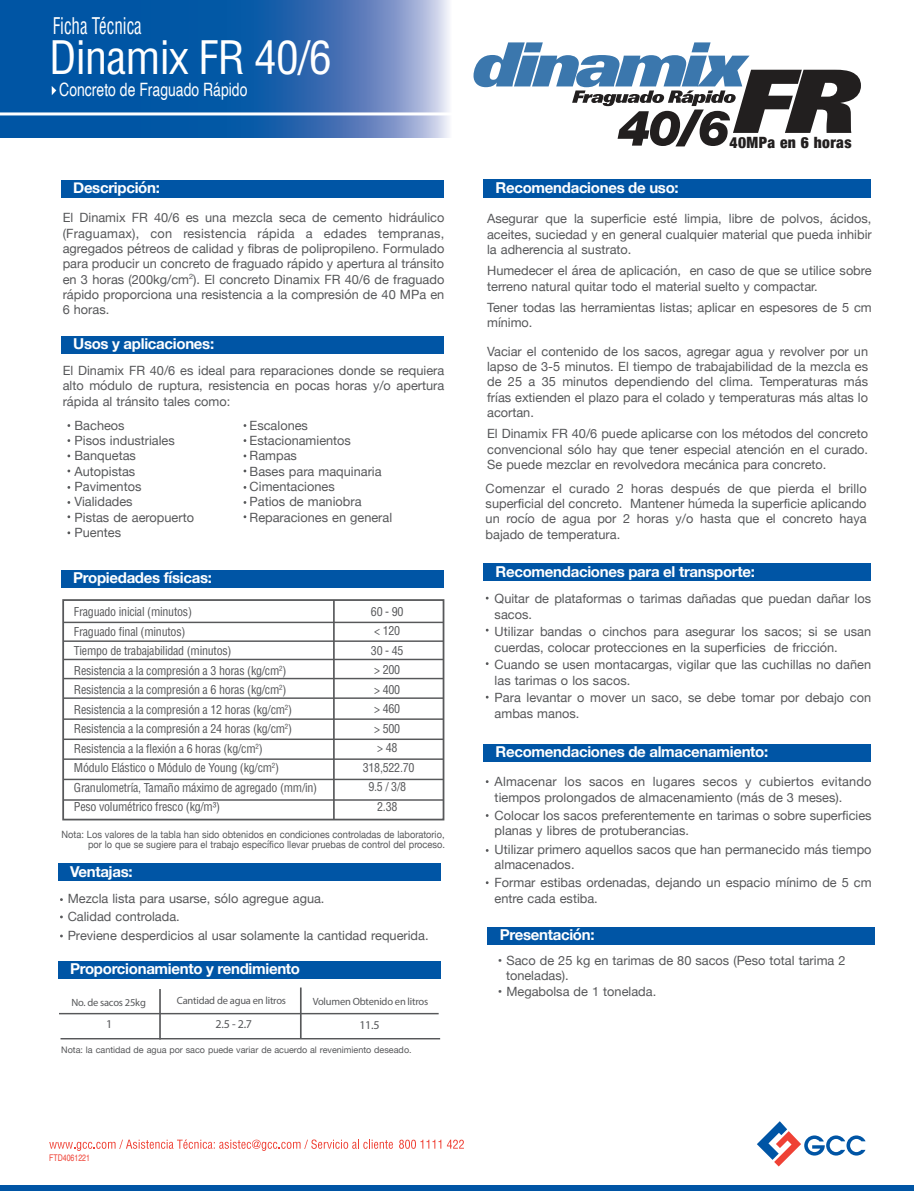
<style>
.page{position:relative;width:915px;height:1191px;background:#fff}
.page>*{position:absolute;margin:0;border:0;box-sizing:border-box;transform-origin:0 0}
.t1{font:condensed 45px "Helvetica LT Std";letter-spacing:-.02em;color:#fff}
.t2{font:condensed 22.5px "Helvetica LT Std";color:#fff;scale:.76 1}
.t3{font:18.45px "Helvetica";color:#fff;scale:.76 1}
.t4{font:900 condensed 15.6px "Helvetica Neue";letter-spacing:.025em;color:#221f1f}
.t5{font:700 15px "Helvetica Neue";letter-spacing:-.02em;color:#fff}
.t6{font:12.75px/15.3px "Helvetica Neue";color:#57585a}
.t7{font:condensed 12px/19.5px "Helvetica LT Std";letter-spacing:-.02em;color:#57585a}
.t8{font:condensed 12px "Helvetica";color:#57585a}
.t9{font:condensed 10.5px "Helvetica";letter-spacing:-.02em;color:#57585a}
.t10{font:10.05px/10.5px "Helvetica Neue";color:#57585a;text-align:right;scale:.92 1}
.t11{font:9.15px "Helvetica";color:#ef4135;scale:.76 1}
.t12{font:9px "Helvetica Neue";color:#57585a}
.s1{font-weight:500;font-size:16.5px;color:#0055a5}
</style>
<div class="page">
<div style="left:487px;top:927px;width:388px;height:17px;background:#0055a5"></div>
<img style="left:0;top:0;width:449px;height:137px">
<hr style="left:0;top:112px;width:460px;height:3px;background:#fff">
<svg style="left:757px;top:1121px;width:108px;height:45px"></svg>
<div style="left:62px;top:180px;width:382px;height:18px;background:#0055a5"></div>
<div style="left:62px;top:336px;width:382px;height:17px;background:#0055a5"></div>
<div style="left:483px;top:744px;width:387px;height:17px;background:#0055a5"></div>
<div style="left:483px;top:179px;width:387px;height:19px;background:#0055a5"></div>
<div style="left:0;top:1184px;width:913px;height:7px;background:#0055a5"></div>
<svg style="left:49px;top:1139px;width:344px;height:12px"></svg>
<svg style="left:399px;top:1139px;width:65px;height:9px"></svg>
<svg style="left:52px;top:86px;width:4px;height:9px"></svg>
<div style="left:58px;top:961px;width:382px;height:17px;background:#0055a5"></div>
<hr style="left:300px;top:987px;width:1px;height:51px;background:#57585a">
<hr style="left:159px;top:989px;width:2px;height:50px;background:#57585a">
<hr style="left:59px;top:1013px;width:379px;height:1px;background:#57585a">
<hr style="left:60px;top:1038px;width:380px;height:1px;background:#57585a">
<div style="left:62px;top:570px;width:382px;height:18px;background:#0055a5"></div>
<div style="left:62px;top:599px;width:382px;height:221px;border:2px solid #57585a"></div>
<hr style="left:333px;top:600px;width:1px;height:219px;background:#57585a">
<hr style="left:63px;top:640px;width:380px;height:2px;background:#57585a">
<hr style="left:63px;top:621px;width:380px;height:2px;background:#57585a">
<hr style="left:63px;top:658px;width:380px;height:2px;background:#57585a">
<hr style="left:63px;top:678px;width:380px;height:1px;background:#57585a">
<hr style="left:63px;top:718px;width:380px;height:2px;background:#57585a">
<hr style="left:63px;top:738px;width:380px;height:2px;background:#57585a">
<hr style="left:63px;top:758px;width:380px;height:2px;background:#57585a">
<hr style="left:63px;top:778px;width:380px;height:2px;background:#57585a">
<hr style="left:63px;top:799px;width:380px;height:1px;background:#57585a">
<hr style="left:63px;top:697px;width:380px;height:2px;background:#57585a">
<svg style="left:473px;top:42px;width:387px;height:104px"></svg>
<div style="left:483px;top:563px;width:387px;height:18px;background:#0055a5"></div>
<div style="left:58px;top:863px;width:382px;height:18px;background:#0055a5"></div>
<h2 class="t2" style="left:53px;top:17px;width:119px">Ficha Técnica</h2>
<h1 class="t1" style="left:49px;top:39px;width:284px">Dinamix FR 40/6</h1>
<h3 class="t3" style="left:59px;top:83px;width:249px">Concreto de Fraguado R·pido</h3>
<p class="t5" style="left:73px;top:181px;width:92px">DescripciÛn:<span class="s1">:</span></p>
<p class="t6" style="left:63px;top:211px;width:383px;text-align:justify">El Dinamix FR 40/6 es una mezcla seca de cemento hidráulico (Fraguamax), con resistencia rápida a edades tempranas, agregados pétreos de calidad y fibras de polipropileno. Formulado para producir un concreto de fraguado rápido y apertura al tránsito en 3 horas (200kg/cm<sup>2</sup>). El concreto Dinamix FR 40/6 de fraguado rápido proporciona una resistencia a la compresión de 40 MPa en 6 horas.</p>
<p class="t5" style="left:73px;top:337px;width:142px">Usos y aplicaciones:</p>
<p class="t6" style="left:63px;top:363px;width:383px;text-align:justify">El Dinamix FR 40/6 es ideal para reparaciones donde se requiera alto módulo de ruptura, resistencia en pocas horas y/o apertura rápida al tránsito tales como:</p>
<p class="t6" style="left:75px;top:418px;width:121px">Bacheos<br>Pisos industriales<br>Banquetas<br>Autopistas<br>Pavimentos<br>Vialidades<br>Pistas de aeropuerto<br>Puentes</p>
<p class="t6" style="left:249px;top:418px;width:144px">Escalones<br>Estacionamientos<br>Rampas<br>Bases para maquinaria<br>Cimentaciones<br>Patios de maniobra<br>Reparaciones en general</p>
<p class="t5" style="left:73px;top:571px;width:140px">Propiedades fÌsicas:</p>
<p class="t7" style="left:74px;top:603px;width:245px">Fraguado inicial (minutos)<br>Fraguado final (minutos)<br>Tiempo de trabajabilidad (minutos)<br>Resistencia a la compresión a 3 horas (kg/cm<sup>2</sup>)<br>Resistencia a la compresión a 6 horas (kg/cm<sup>2</sup>)<br>Resistencia a la compresión a 12 horas (kg/cm<sup>2</sup>)<br>Resistencia a la compresión a 24 horas (kg/cm<sup>2</sup>)<br>Resistencia a la flexión a 6 horas (kg/cm<sup>2</sup>)<br>Módulo Elástico o Módulo de Young (kg/cm<sup>2</sup>)<br>Granulometría, Tamaño máximo de agregado (mm/in)<br>Peso volumétrico fresco (kg/m³)</p>
<p class="t7" style="left:362px;top:603px;width:53px;text-align:center">60 - 90<br>&lt; 120<br>30 - 45<br>&gt; 200<br>&gt; 400<br>&gt; 460<br>&gt; 500<br>&gt; 48<br>318,522.70<br>9.5 / 3/8<br>2.38</p>
<p class="t10" style="left:61px;top:829px;width:418px">Nota: Los valores de la tabla han sido obtenidos en condiciones controladas de laboratorio, por lo que se sugiere para el trabajo específico llevar pruebas de control del proceso.</p>
<p class="t5" style="left:70px;top:865px;width:64px">Ventajas:</p>
<p class="t6" style="left:68px;top:890px;width:362px;line-height:18.3px">Mezcla lista para usarse, sólo agregue agua.<br>Calidad controlada.<br>Previene desperdicios al usar solamente la cantidad requerida.</p>
<p class="t5" style="left:70px;top:962px;width:231px">Proporcionamiento y rendimiento</p>
<p class="t9" style="left:71px;top:998px;width:76px">No. de sacos 25kg</p>
<p class="t9" style="left:177px;top:997px;width:111px">Cantidad de agua en litros</p>
<p class="t9" style="left:312px;top:997px;width:117px">Volumen Obtenido en litros</p>
<p class="t8" style="left:215px;top:1019px;width:38px">2.5 - 2.7</p>
<p class="t8" style="left:106px;top:1019px;width:8px">1</p>
<p class="t8" style="left:359px;top:1020px;width:22px">11.5</p>
<p class="t12" style="left:61px;top:1043px;width:352px">Nota: la cantidad de agua por saco puede variar de acuerdo al revenimiento deseado.</p>
<p class="t11" style="left:49px;top:1153px;width:55px">FTD4061221</p>
<p class="t5" style="left:495px;top:181px;width:185px">Recomendaciones de uso:</p>
<p class="t4" style="left:729px;top:133px;width:123px">40MPa en 6 horas</p>
<p class="t6" style="left:487px;top:212px;width:386px;text-align:justify">Asegurar que la superficie esté limpia, libre de polvos, ácidos, aceites, suciedad y en general cualquier material que pueda inhibir la adherencia al sustrato.</p>
<p class="t6" style="left:487px;top:264px;width:386px">Humedecer el área de aplicación, en caso de que se utilice sobre terreno natural quitar todo el material suelto y compactar.</p>
<p class="t6" style="left:487px;top:300px;width:386px">Tener todas las herramientas listas; aplicar en espesores de 5 cm mínimo.</p>
<p class="t6" style="left:487px;top:344px;width:382px;text-align:justify">Vaciar el contenido de los sacos, agregar agua y revolver por un lapso de 3-5 minutos. El tiempo de trabajabilidad de la mezcla es de 25 a 35 minutos dependiendo del clima. Temperaturas más frías extienden el plazo para el colado y temperaturas más altas lo acortan.</p>
<p class="t6" style="left:487px;top:427px;width:382px;text-align:justify">El Dinamix FR 40/6 puede aplicarse con los métodos del concreto convencional sólo hay que tener especial atención en el curado.<br>Se puede mezclar en revolvedora mecánica para concreto.</p>
<p class="t6" style="left:485px;top:481px;width:382px;text-align:justify">Comenzar el curado 2 horas después de que pierda el brillo superficial del concreto. Mantener húmeda la superficie aplicando un rocío de agua por 2 horas y/o hasta que el concreto haya bajado de temperatura.</p>
<p class="t5" style="left:495px;top:565px;width:261px">Recomendaciones para el transporte:</p>
<p class="t6" style="left:494px;top:590px;width:378px;line-height:16.5px">Quitar de plataformas o tarimas dañadas que puedan dañar los sacos.<br>Utilizar bandas o cinchos para asegurar los sacos; si se usan cuerdas, colocar protecciones en la superficies de fricción.<br>Cuando se usen montacargas, vigilar que las cuchillas no dañen las tarimas o los sacos.<br>Para levantar o mover un saco, se debe tomar por debajo con ambas manos.</p>
<p class="t5" style="left:495px;top:745px;width:274px">Recomendaciones de almacenamiento:</p>
<p class="t6" style="left:494px;top:775px;width:378px">Almacenar los sacos en lugares secos y cubiertos evitando tiempos prolongados de almacenamiento (más de 3 meses).</p>
<p class="t6" style="left:494px;top:808px;width:378px">Colocar los sacos preferentemente en tarimas o sobre superficies planas y libres de protuberancias.</p>
<p class="t6" style="left:494px;top:842px;width:378px">Utilizar primero aquellos sacos que han permanecido más tiempo almacenados.</p>
<p class="t6" style="left:494px;top:876px;width:378px">Formar estibas ordenadas, dejando un espacio mínimo de 5 cm entre cada estiba.</p>
<p class="t5" style="left:499px;top:928px;width:96px">PresentaciÛn:</p>
<p class="t6" style="left:506px;top:953px;width:341px;text-indent:-8px">• Saco de 25 kg en tarimas de 80 sacos (Peso total tarima 2 toneladas).</p>
<p class="t6" style="left:497px;top:984px;width:160px">• Megabolsa de 1 tonelada.</p>
</div>
